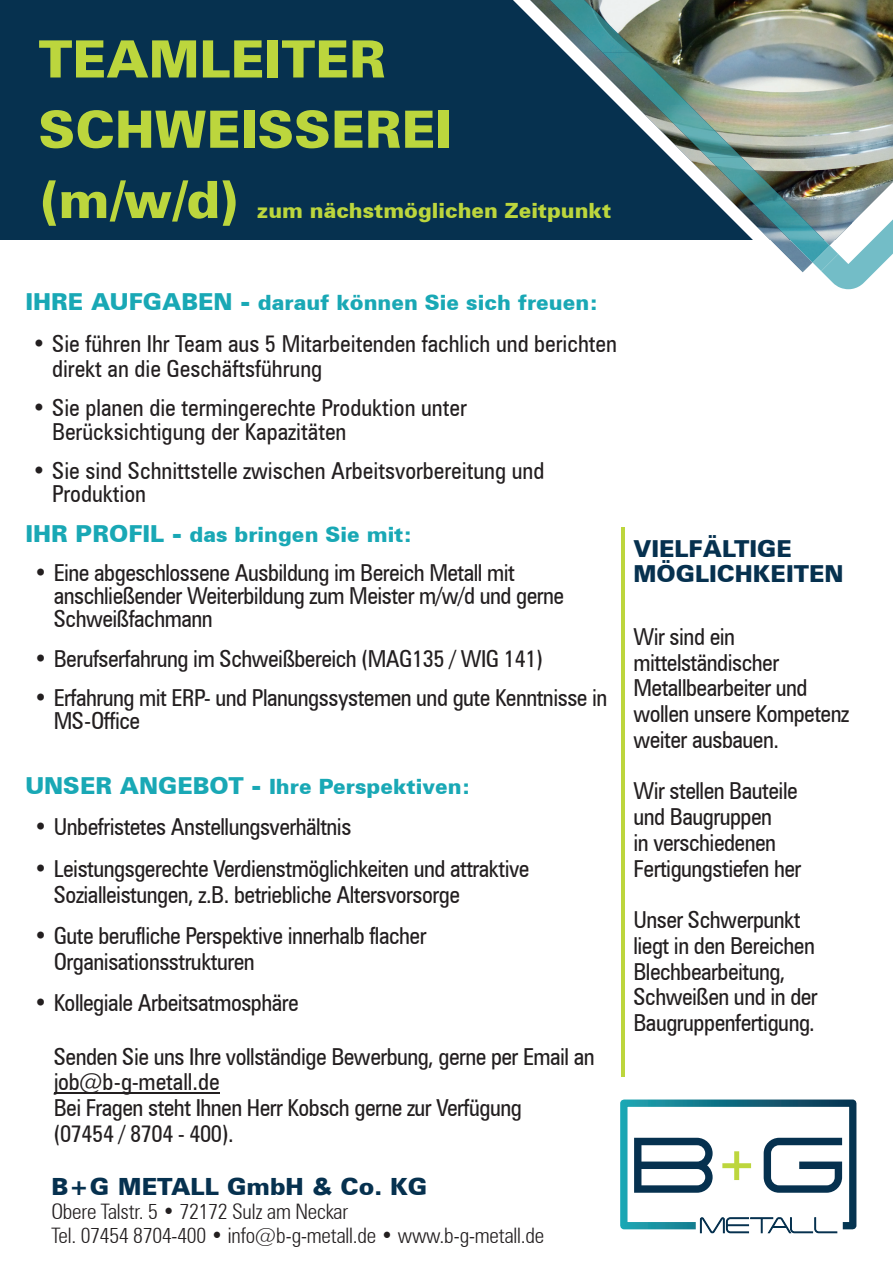
<style>
.page{position:relative;width:893px;height:1263px;background:#fff}
.page>*{position:absolute;margin:0;border:0;box-sizing:border-box;transform-origin:0 0}
.t1{font:900 51.45px/70.2px "Zurich BT";color:#bcd63d}
.t2{font:900 23.7px "Zurich BT";color:#06314f}
.t3{font:condensed 23.4px/25.8px "Zurich BT";letter-spacing:-.02em;color:#231f20}
.t4{font:condensed 23.4px/23.4px "Zurich BT";color:#231f20}
.t5{font:900 23.4px/25.8px "Zurich BT";color:#06314f}
.t6{font:300 condensed 21.3px/23.7px "Zurich BT";letter-spacing:-.01em;color:#231f20}
.t7{font:900 21px "Zurich BT";color:#19a8b5}
.t8{font:900 21px "Zurich BT";color:#bcd63d}
.s1{font-size:23.4px}
.s2{font-family:"Arial"}
</style>
<div class="page">
<hr style="left:621px;top:527px;width:3px;height:549px;background:#bdd63d">
<hr style="left:54px;top:1092px;width:166px;height:1px;background:#231f20">
<div style="left:0;top:0;width:851px;height:239px;background:#06314f"></div>
<svg style="left:620px;top:1099px;width:237px;height:135px"></svg>
<img style="left:513px;top:0;width:380px;height:290px">
<img style="left:550px;top:0;width:87px;height:53px">
<img style="left:602px;top:52px;width:87px;height:53px">
<img style="left:655px;top:105px;width:87px;height:53px">
<img style="left:708px;top:157px;width:87px;height:53px">
<img style="left:760px;top:210px;width:70px;height:53px">
<svg style="left:813px;top:219px;width:80px;height:70px"></svg>
<h1 class="t1" style="left:39px;top:24px;width:415px">TEAMLEITER<br>SCHWEISSEREI (m/w/d)</h1>
<p class="t8" style="left:257px;top:198px;width:356px">zum nächstmöglichen Zeitpunkt</p>
<p class="t7" style="left:26px;top:290px;width:574px"><span class="s1">IHRE AUFGABEN -</span> darauf können Sie sich freuen:</p>
<p class="t4" style="left:52px;top:330px;width:566px;line-height:25.8px;text-indent:-20px">• Sie führen Ihr Team aus 5 Mitarbeitenden fachlich und berichten direkt an die Geschäftsführung</p>
<p class="t4" style="left:52px;top:396px;width:416px;text-indent:-20px">• Sie planen die termingerechte Produktion unter<br>Berücksichtigung der Kapazitäten</p>
<p class="t4" style="left:52px;top:459px;width:494px;text-indent:-20px">• Sie sind Schnittstelle zwischen Arbeitsvorbereitung und<br>Produktion</p>
<p class="t7" style="left:25px;top:521px;width:388px"><span class="s1">IHR PROFIL -</span> das bringen Sie mit:</p>
<p class="t3" style="left:54px;top:560px;width:512px;line-height:23.4px;text-indent:-20px">• Eine abgeschlossene Ausbildung im Bereich Metall mit anschließender Weiterbildung zum Meister m/w/d und gerne<br>Schweißfachmann</p>
<p class="t3" style="left:34px;top:645px;width:511px">• Berufserfahrung im Schweißbereich (MAG135 / WIG 141)</p>
<p class="t3" style="left:54px;top:685px;width:555px;line-height:23.4px;text-indent:-20px">• Erfahrung mit ERP- und Planungssystemen und gute Kenntnisse in<br>MS-Office</p>
<p class="t7" style="left:26px;top:774px;width:446px"><span class="s1">UNSER ANGEBOT -</span> Ihre Perspektiven:</p>
<p class="t3" style="left:34px;top:814px;width:319px">• Unbefristetes Anstellungsverhältnis</p>
<p class="t3" style="left:54px;top:855px;width:477px;text-indent:-20px">• Leistungsgerechte Verdienstmöglichkeiten und attraktive<br>Sozialleistungen, z.B. betriebliche Altersvorsorge</p>
<p class="t3" style="left:54px;top:923px;width:374px;text-indent:-20px">• Gute berufliche Perspektive innerhalb flacher<br>Organisationsstrukturen</p>
<p class="t3" style="left:34px;top:990px;width:266px">• Kollegiale Arbeitsatmosphäre</p>
<p class="t3" style="left:54px;top:1043px;width:542px">Senden Sie uns Ihre vollständige Bewerbung, gerne per Email an job@b-g-metall.de<br>Bei Fragen steht Ihnen Herr Kobsch gerne zur Verfügung<br>(07454 / 8704 - 400).</p>
<p class="t2" style="left:51px;top:1172px;width:378px">B+G METALL GmbH <span class="s2">&amp;</span> Co. KG</p>
<p class="t6" style="left:51px;top:1199px;width:494px">Obere Talstr. 5 • 72172 Sulz am Neckar<br>Tel. 07454 8704-400 • info@b-g-metall.de • www.b-g-metall.de</p>
<p class="t5" style="left:633px;top:535px;width:212px">VIELFÄLTIGE<br>MÖGLICHKEITEN</p>
<p class="t3" style="left:633px;top:623px;width:217px">Wir sind ein mittelständischer<br>Metallbearbeiter und wollen unsere Kompetenz weiter ausbauen.</p>
<p class="t3" style="left:633px;top:778px;width:169px">Wir stellen Bauteile und Baugruppen<br>in verschiedenen<br>Fertigungstiefen her</p>
<p class="t3" style="left:633px;top:907px;width:186px">Unser Schwerpunkt liegt in den Bereichen<br>Blechbearbeitung,<br>Schweißen und in der<br>Baugruppenfertigung.</p>
</div>
